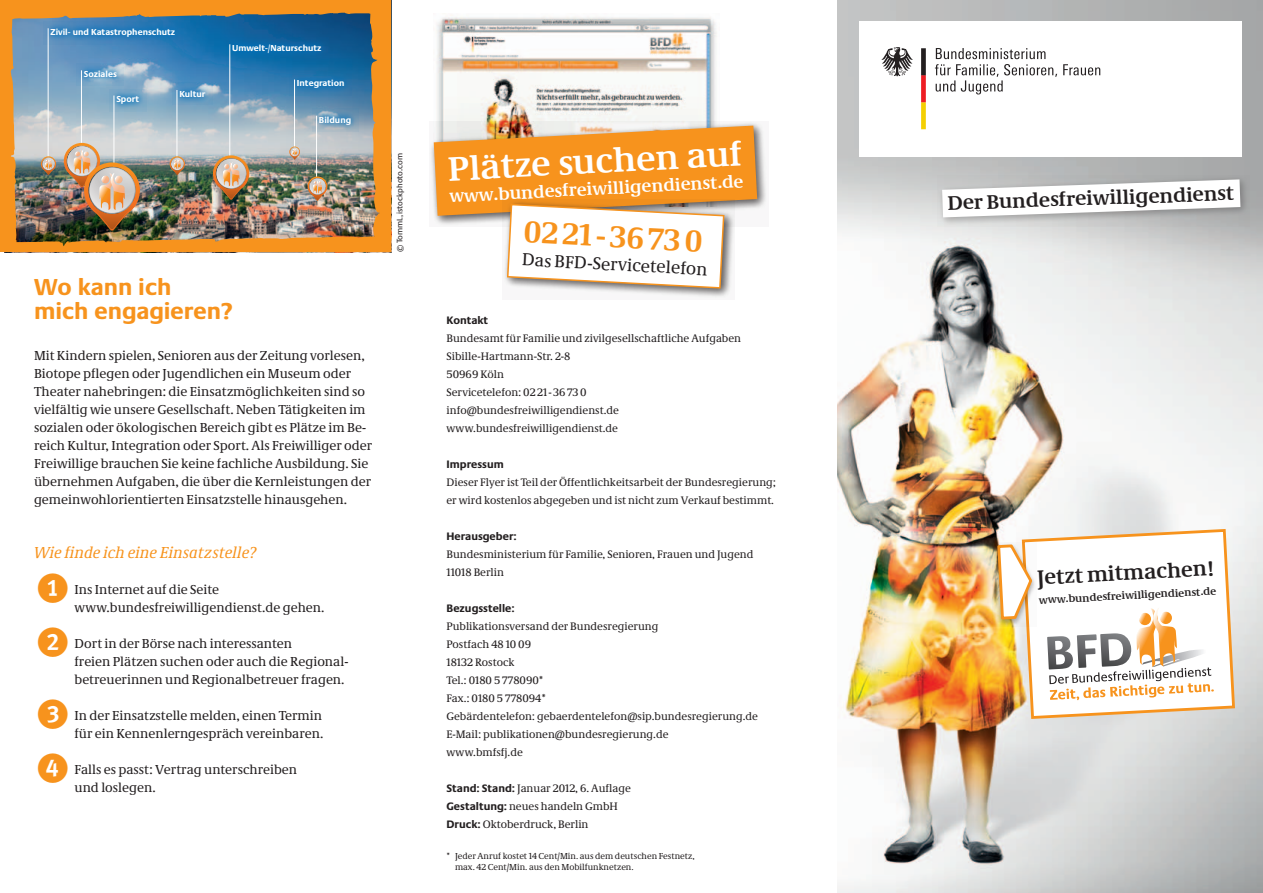
<style>
.page{position:relative;width:1263px;height:893px;background:#fff}
.page>*{position:absolute;margin:0;border:0;box-sizing:border-box;transform-origin:0 0}
.t1{font:43.5px "FF Dingbests";color:#f7931d}
.t2{font:700 35.25px "Neue Demos";color:#fff}
.t3{font:700 31.5px "Neue Demos";color:#f7931d}
.t4{font:700 24px/24px "Neue Praxis";color:#f7931d}
.t5{font:700 21.6px "Neue Demos";color:#231f20}
.t6{font:700 20.4px "Neue Demos";color:#231f20}
.t7{font:700 18px "Neue Demos";color:#fff}
.t8{font:18px "Neue Demos";color:#231f20}
.t9{font:italic 16.5px "Neue Demos";color:#f7931d}
.t10{font:13.5px/18px "Neue Demos";color:#231f20}
.t11{font:11.25px/18px "Neue Demos";color:#231f20}
.t12{font:700 11.25px "Neue Praxis";color:#231f20}
.t13{font:700 10.95px "Neue Demos";color:#231f20}
.t14{font:9px/10.8px "Neue Demos";color:#231f20}
.t15{font:700 9px "Neue Praxis";color:#fff}
.t16{font:8.25px "Neue Praxis";color:#231f20}
.s1{font-family:"Neue Praxis";font-weight:700}
</style>
<div class="page">
<img style="left:436px;top:15px;width:281px;height:106px">
<img style="left:838px;top:0;width:425px;height:893px">
<div style="left:429px;top:121px;width:339px;height:106px;background:#231f20;opacity:.75"></div>
<div style="left:502px;top:199px;width:233px;height:101px;background:#231f20;opacity:.75"></div>
<svg style="left:434px;top:126px;width:323px;height:163px"></svg>
<div style="left:859px;top:21px;width:383px;height:135px;background:#fff"></div>
<svg style="left:881px;top:47px;width:32px;height:29px"></svg>
<svg style="left:921px;top:48px;width:5px;height:81px"></svg>
<svg style="left:1063px;top:64px;width:37px;height:11px"></svg>
<svg style="left:935px;top:48px;width:122px;height:46px"></svg>
<div style="left:992px;top:542px;width:45px;height:85px;background:#231f20;opacity:.4"></div>
<svg style="left:996px;top:527px;width:240px;height:193px"></svg>
<img style="left:0;top:0;width:391px;height:252px">
<svg style="left:43px;top:21px;width:140px;height:23px;background:#317db8"></svg>
<svg style="left:77px;top:63px;width:47px;height:22px"></svg>
<svg style="left:172px;top:83px;width:41px;height:22px"></svg>
<div style="left:225px;top:37px;width:104px;height:24px;background:linear-gradient(to right,#086fb1,#0b609e)"></div>
<svg style="left:290px;top:72px;width:62px;height:24px"></svg>
<svg style="left:312px;top:109px;width:47px;height:23px"></svg>
<hr style="left:48px;top:28px;width:1px;height:135px;background:#fff">
<hr style="left:81px;top:70px;width:1px;height:103px;background:#fff">
<hr style="left:177px;top:90px;width:1px;height:76px;background:#fff">
<hr style="left:229px;top:44px;width:1px;height:129px;background:#fff">
<hr style="left:294px;top:80px;width:1px;height:72px;background:#fff">
<hr style="left:316px;top:116px;width:1px;height:66px;background:#fff">
<img style="left:213px;top:155px;width:36px;height:45px">
<svg style="left:289px;top:146px;width:11px;height:14px"></svg>
<svg style="left:170px;top:156px;width:15px;height:19px"></svg>
<svg style="left:308px;top:176px;width:19px;height:25px"></svg>
<div style="left:937px;top:175px;width:313px;height:52px;background:#231f20;opacity:.3"></div>
<svg style="left:942px;top:179px;width:298px;height:38px"></svg>
<svg style="left:109px;top:89px;width:37px;height:23px"></svg>
<hr style="left:114px;top:96px;width:1px;height:102px;background:#fff">
<img style="left:64px;top:143px;width:76px;height:88px">
<svg style="left:41px;top:156px;width:15px;height:19px"></svg>
<p class="t15" style="left:51px;top:27px;width:126px">Zivil- und Katastrophenschutz</p>
<p class="t15" style="left:84px;top:69px;width:35px">Soziales</p>
<p class="t15" style="left:116px;top:94px;width:24px">Sport</p>
<p class="t15" style="left:179px;top:88px;width:28px">Kultur</p>
<p class="t15" style="left:232px;top:43px;width:91px">Umwelt-/Naturschutz</p>
<p class="t15" style="left:297px;top:78px;width:49px">Integration</p>
<p class="t15" style="left:319px;top:114px;width:34px">Bildung</p>
<h3 class="t4" style="left:34px;top:275px;width:200px">Wo kann ich<br>mich engagieren?</h3>
<p class="t10" style="left:34px;top:346px;width:340px">Mit Kindern spielen, Senioren aus der Zeitung vorlesen, Biotope pflegen oder Jugendlichen ein Museum oder Theater nahebringen: die Einsatzmöglichkeiten sind so vielfältig wie unsere Gesellschaft. Neben Tätigkeiten im sozialen oder ökologischen Bereich gibt es Plätze im Be&shy;reich Kultur, Integration oder Sport. Als Freiwilliger oder Freiwillige brauchen Sie keine fachliche Ausbildung. Sie übernehmen Aufgaben, die über die Kernleistungen der gemeinwohlorientierten Einsatzstelle hinausgehen.</p>
<p class="t9" style="left:34px;top:542px;width:224px">Wie finde ich eine Einsatzstelle?</p>
<h1 class="t1" style="left:34px;top:565px;width:39px">1</h1>
<p class="t10" style="left:75px;top:580px;width:251px">Ins Internet auf die Seite www.bundesfreiwilligendienst.de gehen.</p>
<h1 class="t1" style="left:34px;top:619px;width:39px">2</h1>
<p class="t10" style="left:75px;top:634px;width:275px">Dort in der Börse nach interessanten<br>freien Plätzen suchen oder auch die Regional&shy;betreuerinnen und Regionalbetreuer fragen.</p>
<h1 class="t1" style="left:34px;top:691px;width:39px">3</h1>
<p class="t10" style="left:75px;top:706px;width:250px">In der Einsatzstelle melden, einen Termin für ein Kennenlerngespräch vereinbaren.</p>
<h1 class="t1" style="left:34px;top:745px;width:39px">4</h1>
<p class="t10" style="left:75px;top:760px;width:224px">Falls es passt: Vertrag unterschreiben und loslegen.</p>
<p class="t16" style="left:395px;top:252px;width:100px;rotate:-90deg">© TommL, istockphoto.com</p>
<h2 class="t2" style="left:447px;top:148px;width:296px;rotate:-3deg">Plätze suchen auf</h2>
<h3 class="t7" style="left:449px;top:185px;width:296px;rotate:-3deg">www.bundesfreiwilligendienst.de</h3>
<h3 class="t3" style="left:525px;top:213px;width:181px;rotate:3deg">0221-36730</h3>
<h3 class="t8" style="left:523px;top:249px;width:187px;rotate:3deg">Das BFD-Servicetelefon</h3>
<p class="t12" style="left:446px;top:313px;width:43px">Kontakt</p>
<p class="t11" style="left:446px;top:329px;width:296px">Bundesamt für Familie und zivilgesellschaftliche Aufgaben Sibille-Hartmann-Str. 2-8<br>50969 Köln<br>Servicetelefon: 0221-36730 info@bundesfreiwilligendienst.de www.bundesfreiwilligendienst.de</p>
<p class="t12" style="left:446px;top:457px;width:59px">Impressum</p>
<p class="t11" style="left:446px;top:473px;width:331px">Dieser Flyer ist Teil der Öffentlichkeitsarbeit der Bundesregierung; er wird kostenlos abgegeben und ist nicht zum Verkauf bestimmt.</p>
<p class="t12" style="left:446px;top:529px;width:72px">Herausgeber:</p>
<p class="t11" style="left:446px;top:545px;width:308px">Bundesministerium für Familie, Senioren, Frauen und Jugend<br>11018 Berlin</p>
<p class="t12" style="left:446px;top:601px;width:70px">Bezugsstelle:</p>
<p class="t11" style="left:446px;top:617px;width:313px">Publikationsversand der Bundesregierung<br>Postfach 48 10 09<br>18132 Rostock<br>Tel.: 0180 5 778090*<br>Fax.: 0180 5 778094*<br>Gebärdentelefon: gebaerdentelefon@sip.bundesregierung.de<br>E-Mail: publikationen@bundesregierung.de<br>www.bmfsfj.de</p>
<p class="t11" style="left:446px;top:779px;width:186px"><span class="s1">Stand: Stand:</span> Januar 2012, 6. Auflage<br><span class="s1">Gestaltung:</span> neues handeln GmbH<br><span class="s1">Druck:</span> Oktoberdruck, Berlin</p>
<p class="t14" style="left:455px;top:851px;width:241px;text-indent:-9px">* Jeder Anruf kostet 14 Cent/Min. aus dem deutschen Festnetz, max. 42 Cent/Min. aus den Mobilfunknetzen.</p>
<h3 class="t6" style="left:947px;top:191px;width:288px;rotate:-2deg">Der Bundesfreiwilligendienst</h3>
<h3 class="t5" style="left:1036px;top:564px;width:179px;rotate:-3deg">Jetzt mitmachen!</h3>
<p class="t13" style="left:1039px;top:593px;width:179px;rotate:-3deg">www.bundesfreiwilligendienst.de</p>
</div>
